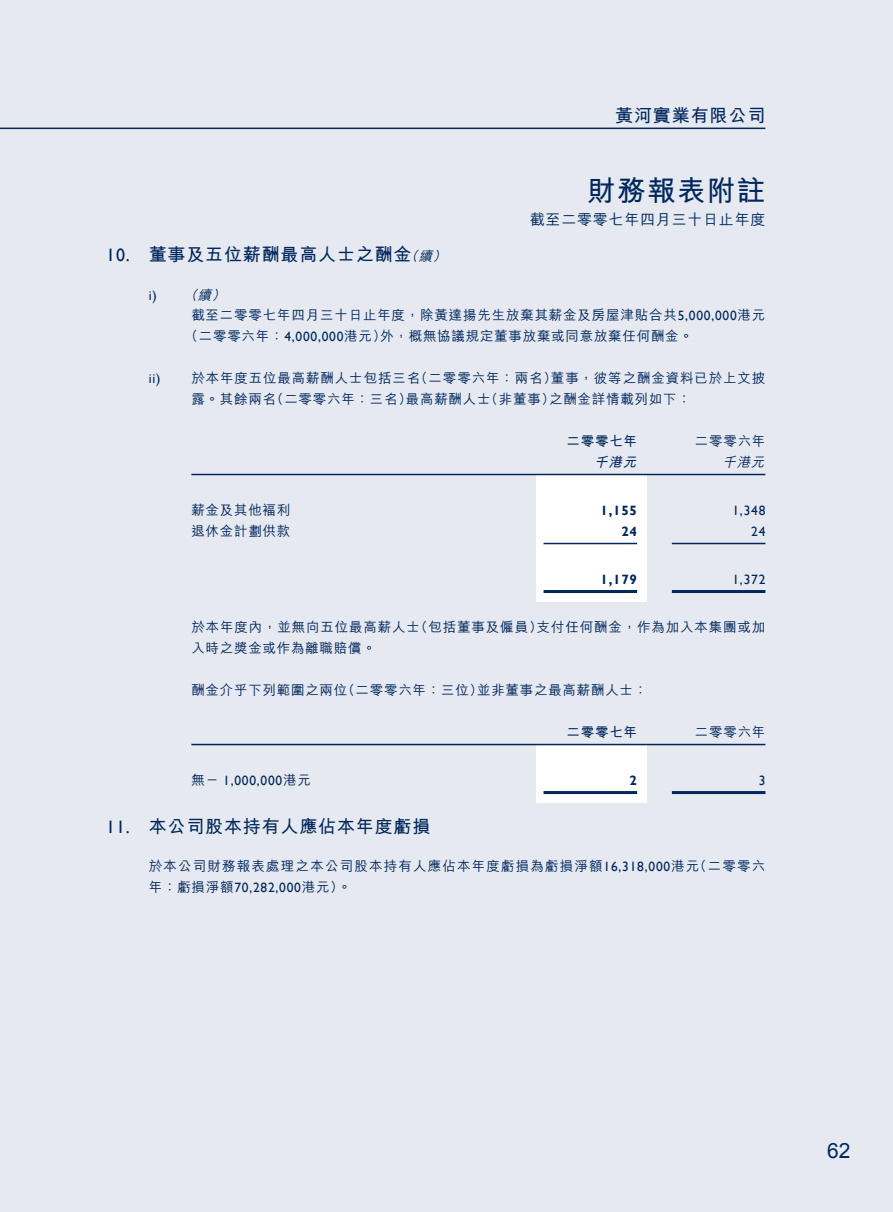
<style>
.page{position:relative;width:893px;height:1212px;background:#e6e9ef}
.page>*{position:absolute;margin:0;border:0;box-sizing:border-box;transform-origin:0 0}
.t1{font:700 28.5px "M Hei HK";letter-spacing:.05em;color:#00285e}
.t2{font:21px "Arial";color:#00285e}
.t3{font:700 18px "M Hei HK";letter-spacing:.045em;color:#00285e}
.t4{font:500 15px "M Hei HK";letter-spacing:.05em;color:#00285e}
.t5{font:500 13.5px/21px "M Hei HK";letter-spacing:.06em;color:#00285e}
.t6{font:500 13.5px/21px "M Hei HK";letter-spacing:.09em;color:#00285e}
.t7{font:13.5px "Gill Sans";letter-spacing:.055em;color:#00285e}
.t8{font:700 13.5px "Gill Sans";letter-spacing:.055em;color:#00285e}
.t9{font:700 13.5px "M Hei HK";letter-spacing:.055em;color:#00285e}
.t10{font:italic 500 13.5px "M Hei HK";color:#00285e}
.t11{font:italic 700 13.5px "M Hei HK";color:#00285e}
.s1{font-family:"Gill Sans";font-weight:400}
.s2{font-weight:500;font-style:italic;font-size:13.5px}
.s3{font-family:"Gill Sans";font-weight:400;font-style:normal}
.s4{font-family:"M Hei HK";font-weight:500}
</style>
<div class="page">
<hr style="left:0;top:128px;width:765px;height:1px;background:#00285e">
<div style="left:536px;top:474px;width:110px;height:127px;background:#fff"></div>
<hr style="left:191px;top:474px;width:574px;height:1px;background:#00285e">
<hr style="left:544px;top:543px;width:93px;height:1px;background:#00285e">
<hr style="left:672px;top:543px;width:93px;height:1px;background:#00285e">
<hr style="left:544px;top:590px;width:93px;height:3px;background:#00285e">
<hr style="left:672px;top:590px;width:93px;height:3px;background:#00285e">
<div style="left:536px;top:744px;width:110px;height:58px;background:#fff"></div>
<hr style="left:191px;top:744px;width:574px;height:1px;background:#00285e">
<hr style="left:544px;top:791px;width:93px;height:3px;background:#00285e">
<hr style="left:672px;top:791px;width:93px;height:3px;background:#00285e">
<p class="t3" style="left:615px;top:103px;width:152px">黃河實業有限公司</p>
<p class="t1" style="left:587px;top:170px;width:180px">財務報表附註</p>
<p class="t4" style="left:530px;top:209px;width:237px">截至二零零七年四月三十日止年度</p>
<p class="t3" style="left:106px;top:241px;width:346px"><span class="s1">10.</span> 董事及五位薪酬最高人士之酬金<span class="s2">（續）</span></p>
<p class="t10" style="left:149px;top:285px;width:82px"><span class="s3">i )</span> （續）</p>
<p class="t5" style="left:191px;top:304px;width:576px">截至二零零七年四月三十日止年度，除黃達揚先生放棄其薪金及房屋津貼合共<span class="s1">5,000,000</span>港元</p>
<p class="t5" style="left:185px;top:325px;width:510px">（二零零六年：<span class="s1">4,000,000</span>港元）外，概無協議規定董事放棄或同意放棄任何酬金。</p>
<p class="t5" style="left:191px;top:367px;width:576px;text-indent:-43px"><span class="s1">ii)</span> 於本年度五位最高薪酬人士包括三名（二零零六年：兩名）董事，彼等之酬金資料已於上文披露。其餘兩名（二零零六年：三名）最高薪酬人士（非董事）之酬金詳情載列如下：</p>
<p class="t9" style="left:567px;top:431px;width:72px">二零零七年</p>
<p class="t5" style="left:695px;top:430px;width:72px">二零零六年</p>
<p class="t11" style="left:594px;top:452px;width:48px">千港元</p>
<p class="t10" style="left:722px;top:452px;width:48px">千港元</p>
<p class="t5" style="left:191px;top:499px;width:101px">薪金及其他褔利</p>
<p class="t8" style="left:601px;top:502px;width:38px">1,155</p>
<p class="t7" style="left:732px;top:503px;width:34px">1,348</p>
<p class="t5" style="left:191px;top:520px;width:101px">退休金計劃供款</p>
<p class="t8" style="left:621px;top:523px;width:17px">24</p>
<p class="t7" style="left:751px;top:524px;width:16px">24</p>
<p class="t8" style="left:601px;top:571px;width:38px">1,179</p>
<p class="t7" style="left:732px;top:572px;width:34px">1,372</p>
<p class="t5" style="left:191px;top:616px;width:576px">於本年度內，並無向五位最高薪人士（包括董事及僱員）支付任何酬金，作為加入本集團或加入時之獎金或作為離職賠償。</p>
<p class="t5" style="left:191px;top:679px;width:458px">酬金介乎下列範圍之兩位（二零零六年：三位）並非董事之最高薪酬人士：</p>
<p class="t9" style="left:567px;top:722px;width:72px">二零零七年</p>
<p class="t5" style="left:695px;top:721px;width:72px">二零零六年</p>
<p class="t7" style="left:191px;top:773px;width:121px"><span class="s4">無－</span> 1,000,000<span class="s4">港元</span></p>
<p class="t8" style="left:630px;top:772px;width:9px">2</p>
<p class="t7" style="left:759px;top:773px;width:8px">3</p>
<p class="t3" style="left:106px;top:813px;width:326px"><span class="s1">11.</span> 本公司股本持有人應佔本年度虧損</p>
<p class="t6" style="left:149px;top:855px;width:618px">於本公司財務報表處理之本公司股本持有人應佔本年度虧損為虧損淨額<span class="s1">16,318,000</span>港元（二零零六年：虧損淨額<span class="s1">70,282,000</span>港元）。</p>
<p class="t2" style="left:827px;top:1136px;width:25px">62</p>
</div>
